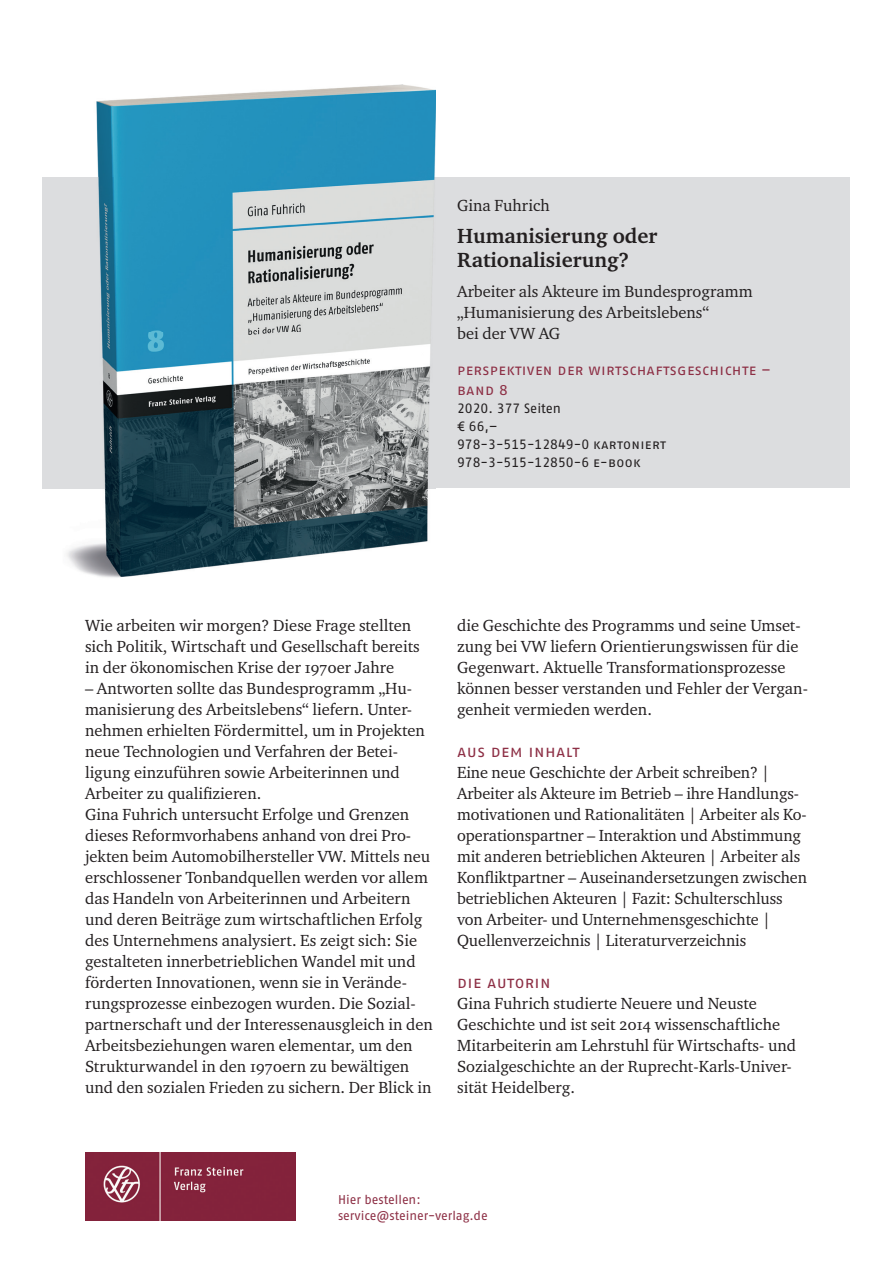
<style>
.page{position:relative;width:893px;height:1263px;background:#fff}
.page>*{position:absolute;margin:0;border:0;box-sizing:border-box;transform-origin:0 0}
.t1{font:700 21px/24px "Charter ITC Pro";color:#231f20}
.t2{font:16.5px/21px "Charter ITC Pro";color:#231f20}
.t3{font:16.5px "Fago Pro";letter-spacing:.025em;color:#8d2f45}
.t4{font:15px/19.5px "Fago Pro";letter-spacing:.025em;color:#8d2f45}
.t5{font:13.5px/18px "Fago Pro";color:#231f20}
.t6{font:12.75px/16.5px "Fago Pro";color:#8d2f45}
</style>
<div class="page">
<div style="left:43px;top:178px;width:807px;height:310px;background:#dcdddf"></div>
<img style="left:85px;top:1152px;width:211px;height:68px">
<img style="left:43px;top:85px;width:393px;height:493px">
<p class="t2" style="left:457px;top:194px;width:94px">Gina Fuhrich</p>
<p class="t1" style="left:457px;top:224px;width:202px">Humanisierung oder<br>Rationalisierung?</p>
<p class="t2" style="left:457px;top:280px;width:297px">Arbeiter als Akteure im Bundesprogramm „Humanisierung des Arbeitslebens“<br>bei der VW AG</p>
<p class="t4" style="left:457px;top:360px;width:316px">perspektiven der wirtschaftsgeschichte – band 8</p>
<p class="t5" style="left:457px;top:399px;width:210px">2020. 377 Seiten<br>€ 66,–<br>978-3-515-12849-0 kartoniert<br>978-3-515-12850-6 e-book</p>
<p class="t2" style="left:85px;top:614px;width:336px">Wie arbeiten wir morgen? Diese Frage stellten sich Politik, Wirtschaft und Gesellschaft bereits in der ökonomischen Krise der 1970er Jahre</p>
<p class="t2" style="left:85px;top:677px;width:349px">– Antworten sollte das Bundesprogramm „Hu&shy;manisierung des Arbeitslebens“ liefern. Unter&shy;nehmen erhielten Fördermittel, um in Projekten neue Technologien und Verfahren der Betei&shy;ligung einzuführen sowie Arbeiterinnen und Arbeiter zu qualifizieren.<br>Gina Fuhrich untersucht Erfolge und Grenzen dieses Reformvorhabens anhand von drei Pro&shy;jekten beim Automobilhersteller VW. Mittels neu erschlossener Tonbandquellen werden vor allem das Handeln von Arbeiterinnen und Arbeitern und deren Beiträge zum wirtschaftlichen Erfolg des Unternehmens analysiert. Es zeigt sich: Sie gestalteten innerbetrieblichen Wandel mit und förderten Innovationen, wenn sie in Verände&shy;rungsprozesse einbezogen wurden. Die Sozial&shy;partnerschaft und der Interessenausgleich in den Arbeitsbeziehungen waren elementar, um den Strukturwandel in den 1970ern zu bewältigen und den sozialen Frieden zu sichern. Der Blick in</p>
<p class="t2" style="left:457px;top:614px;width:352px">die Geschichte des Programms und seine Umset&shy;zung bei VW liefern Orientierungswissen für die Gegenwart. Aktuelle Transformationsprozesse können besser verstanden und Fehler der Vergan&shy;genheit vermieden werden.</p>
<p class="t3" style="left:457px;top:741px;width:124px">aus dem inhalt</p>
<p class="t2" style="left:457px;top:761px;width:352px">Eine neue Geschichte der Arbeit schreiben? | Arbeiter als Akteure im Betrieb – ihre Handlungs&shy;motivationen und Rationalitäten | Arbeiter als Ko&shy;operationspartner – Interaktion und Abstimmung mit anderen betrieblichen Akteuren | Arbeiter als Konfliktpartner – Auseinandersetzungen zwischen betrieblichen Akteuren | Fazit: Schulterschluss von Arbeiter- und Unternehmensgeschichte | Quellenverzeichnis | Literaturverzeichnis</p>
<p class="t3" style="left:457px;top:972px;width:95px">die autorin</p>
<p class="t2" style="left:457px;top:992px;width:341px">Gina Fuhrich studierte Neuere und Neuste Geschichte und ist seit 2014 wissenschaftliche Mitarbeiterin am Lehrstuhl für Wirtschafts- und Sozialgeschichte an der Ruprecht-Karls-Univer&shy;sität Heidelberg.</p>
<p class="t6" style="left:338px;top:1191px;width:151px">Hier bestellen: service@steiner-verlag.de</p>
</div>
